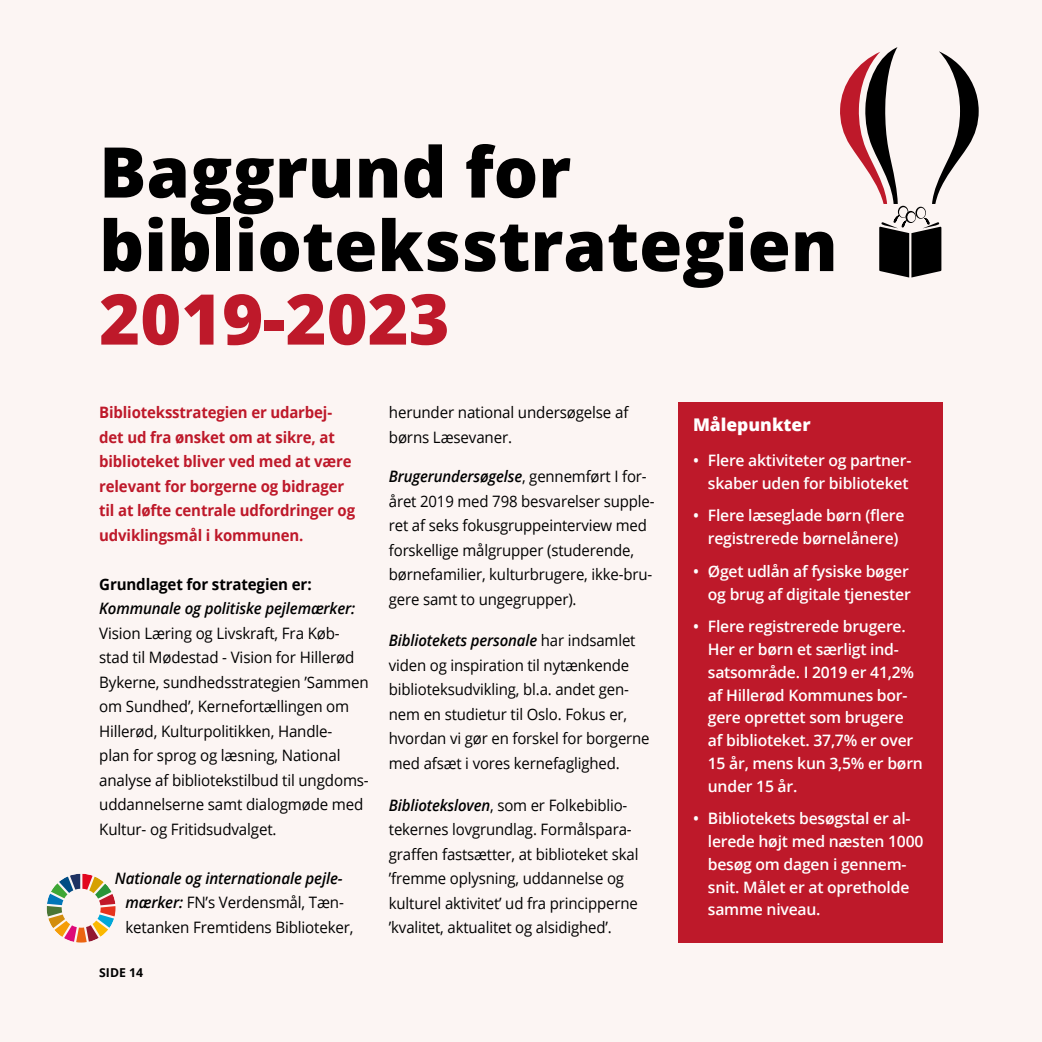
<style>
.page{position:relative;width:1042px;height:1042px;background:#fcf5f3}
.page>*{position:absolute;margin:0;border:0;box-sizing:border-box;transform-origin:0 0}
.Overskrift_niveau_2{font:800 70px/73.5px "Open Sans";color:#000}
.t1{font:800 17.5px "Open Sans";color:#fff}
.Brødtekst{font:15.75px/24.5px "Open Sans";letter-spacing:-.01em;color:#000;scale:.95 1}
.Brødtekst-2{font:15.75px/24.5px "Open Sans";letter-spacing:-.01em;color:#000;scale:.96 1}
.t2{font:600 15.75px/22.8px "Open Sans";letter-spacing:-.015em;color:#fff;text-align:right}
.Brødtekst-3{font:700 15.75px/24.5px "Open Sans";letter-spacing:-.01em;color:#be192a;scale:.95 1}
.Brødtekst-4{font:700 15.75px "Open Sans";letter-spacing:-.01em;color:#000;scale:.96 1}
.t3{font:700 12.25px "Open Sans";color:#000}
.s1{color:#be192a}
.s2{font-weight:600;font-style:italic}
</style>
<div class="page">
<div style="left:678px;top:403px;width:265px;height:540px;background:#be192a"></div>
<svg style="left:47px;top:873px;width:69px;height:70px"></svg>
<svg style="left:840px;top:47px;width:138px;height:230px"></svg>
<p class="Overskrift_niveau_2" style="left:99px;top:132px;width:740px">Baggrund for biblioteksstrategien<br><span class="s1">2019-2023</span></p>
<p class="Brødtekst-3" style="left:99px;top:400px;width:271px">Biblioteksstrategien er udarbej&shy;det ud fra ønsket om at sikre, at biblioteket bliver ved med at være relevant for borgerne og bidrager til at løfte centrale udfordringer og udviklingsmål i kommunen.</p>
<p class="Brødtekst-4" style="left:99px;top:573px;width:223px">Grundlaget for strategien er:</p>
<p class="Brødtekst-2" style="left:99px;top:596px;width:282px"><span class="s2">Kommunale og politiske pejlemærker:<br></span>Vision Læring og Livskraft, Fra Køb&shy;stad til Mødestad - Vision for Hillerød Bykerne, sundhedsstrategien ’Sammen om Sundhed’, Kernefortællingen om Hillerød, Kulturpolitikken, Handle-<br>plan for sprog og læsning, National analyse af bibliotekstilbud til ungdoms-</p>
<p class="Brødtekst-2" style="left:99px;top:792px;width:277px">uddannelserne samt dialogmøde med<br>Kultur- og Fritidsudvalget.</p>
<p class="Brødtekst-2" style="left:125px;top:865px;width:239px;text-indent:-10px"><span class="s2">Nationale og internationale pejle&shy;mærker:</span> FN’s Verdensmål, Tæn&shy;ketanken Fremtidens Biblioteker,</p>
<p class="t3" style="left:99px;top:964px;width:45px">SIDE 14</p>
<p class="Brødtekst-2" style="left:389px;top:400px;width:251px">herunder national undersøgelse af børns Læsevaner.</p>
<p class="Brødtekst" style="left:389px;top:464px;width:281px"><span class="s2">Brugerundersøgelse</span>, gennemført I for&shy;året 2019 med 798 besvarelser supple&shy;ret af seks fokusgruppeinterview med forskellige målgrupper (studerende, børnefamilier, kulturbrugere, ikke-bru&shy;gere samt to ungegrupper).</p>
<p class="Brødtekst" style="left:389px;top:628px;width:276px"><span class="s2">Bibliotekets personale</span> har indsamlet viden og inspiration til nytænkende biblioteksudvikling, bl.a. andet gen&shy;nem en studietur til Oslo. Fokus er, hvordan vi gør en forskel for borgerne med afsæt i vores kernefaglighed.</p>
<p class="Brødtekst" style="left:389px;top:792px;width:264px"><span class="s2">Biblioteksloven</span>, som er Folkebiblio&shy;tekernes lovgrundlag. Formålspara&shy;graffen fastsætter, at biblioteket skal ’fremme oplysning, uddannelse og kulturel aktivitet’ ud fra principperne ’kvalitet, aktualitet og alsidighed’.</p>
<p class="t1" style="left:693px;top:411px;width:119px">Målepunkter</p>
<p class="t2" style="left:693px;top:448px;width:220px">• Flere aktiviteter og partner&shy;skaber uden for biblioteket</p>
<p class="t2" style="left:693px;top:504px;width:213px;text-align:center">• Flere læseglade børn (flere registrerede børnelånere)</p>
<p class="t2" style="left:693px;top:559px;width:219px">• Øget udlån af fysiske bøger og brug af digitale tjenester</p>
<p class="t2" style="left:708px;top:615px;width:216px;text-align:left;text-indent:-15px">• Flere registrerede brugere.<br>Her er børn et særligt ind&shy;satsområde. I 2019 er 41,2% af Hillerød Kommunes bor&shy;gere oprettet som brugere<br>af biblioteket. 37,7% er over<br>15 år, mens kun 3,5% er børn under 15 år.</p>
<p class="t2" style="left:708px;top:807px;width:217px;text-align:left;text-indent:-15px">• Bibliotekets besøgstal er al&shy;lerede højt med næsten 1000 besøg om dagen i gennem&shy;snit. Målet er at opretholde samme niveau.</p>
</div>
